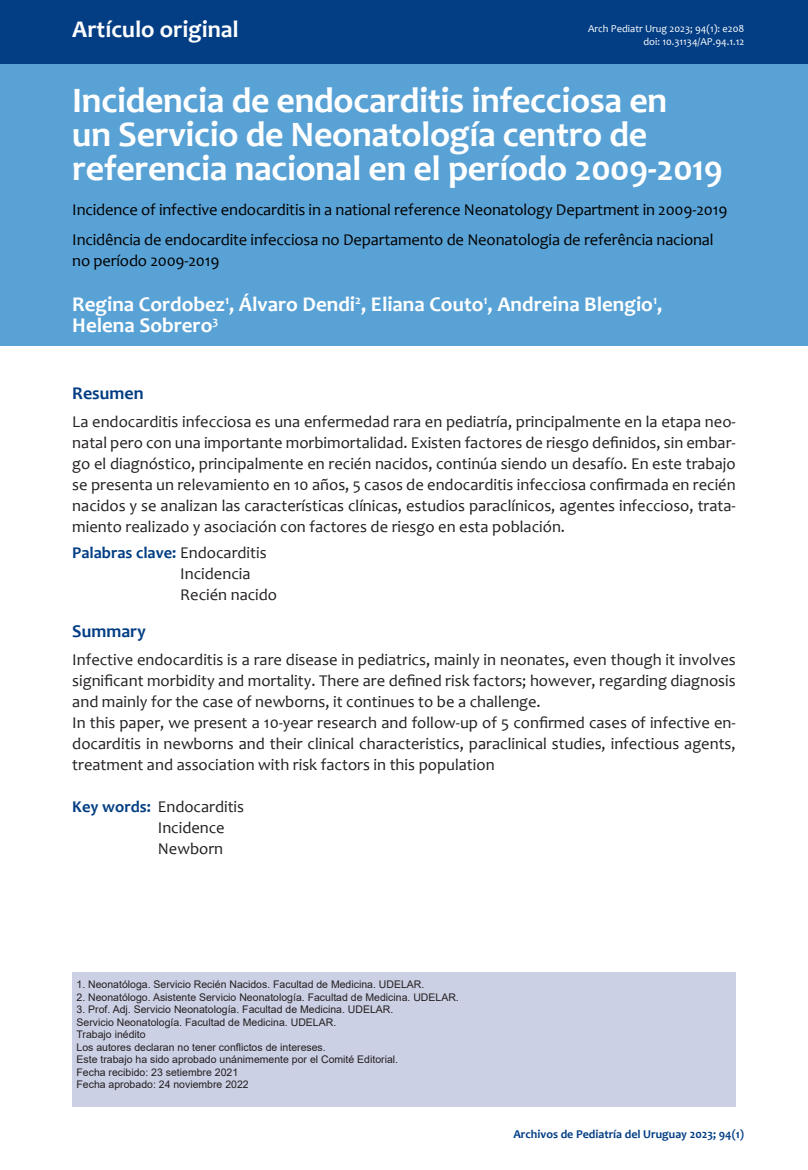
<style>
.page{position:relative;width:808px;height:1170px;background:#fff}
.page>*{position:absolute;margin:0;border:0;box-sizing:border-box;transform-origin:0 0}
.tit{font:700 36px/34px "Candara";letter-spacing:-.01em;color:#fff}
.sub_3{font:700 24px "Candara";color:#fff}
.tit_2{font:700 21px/21px "Candara";color:#fff}
.sub_1{font:700 18px "Candara";color:#033e84}
.copete{font:16.5px/21px "Candara";color:#231f20;text-align:justify}
.tit_2-2{font:16.5px/21px "Candara";letter-spacing:-.01em;color:#000}
.palabras_clave{font:16.5px/21px "Candara";color:#231f20}
.t1{font:700 12px "Candara";color:#033e84}
.nota_al_pie{font:10.5px "Arial";color:#231f20}
.t2{font:10.5px/12.6px "Candara";color:#fff;text-align:right}
.s1{font-weight:700;color:#033e84}
</style>
<div class="page">
<div style="left:0;top:0;width:808px;height:345px;background:#59a2d6"></div>
<div style="left:0;top:0;width:808px;height:64px;background:#033e84"></div>
<div style="left:72px;top:972px;width:664px;height:134px;background:#ccd0e5"></div>
<p class="sub_3" style="left:72px;top:14px;width:168px">Artículo original</p>
<p class="t2" style="left:588px;top:22px;width:158px">Arch Pediatr Urug 2023; 94(1): e208 doi: 10.31134/AP.94.1.12</p>
<p class="tit" style="left:72px;top:82px;width:652px">Incidencia de endocarditis infecciosa en<br>un Servicio de Neonatología centro de referencia nacional en el período 2009-2019</p>
<p class="tit_2-2" style="left:72px;top:199px;width:657px">Incidence of infective endocarditis in a national reference Neonatology Department in 2009-2019</p>
<p class="tit_2-2" style="left:72px;top:229px;width:643px">Incidência de endocardite infecciosa no Departamento de Neonatologia de referência nacional no período 2009-2019</p>
<p class="tit_2" style="left:72px;top:293px;width:592px">Regina Cordobez<sup>1</sup>, Álvaro Dendi<sup>2</sup>, Eliana Couto<sup>1</sup>, Andreina Blengio<sup>1</sup>,<br>Helena Sobrero<sup>3</sup></p>
<p class="sub_1" style="left:72px;top:382px;width:73px">Resumen</p>
<p class="copete" style="left:72px;top:411px;width:665px">La endocarditis infecciosa es una enfermedad rara en pediatría, principalmente en la etapa neo&shy;natal pero con una importante morbimortalidad. Existen factores de riesgo definidos, sin embar&shy;go el diagnóstico, principalmente en recién nacidos, continúa siendo un desafío. En este trabajo se presenta un relevamiento en 10 años, 5 casos de endocarditis infecciosa confirmada en recién nacidos y se analizan las características clínicas, estudios paraclínicos, agentes infeccioso, trata&shy;miento realizado y asociación con factores de riesgo en esta población.</p>
<p class="palabras_clave" style="left:180px;top:541px;width:98px;text-indent:-108px"><span class="s1">Palabras clave:</span> Endocarditis<br>Incidencia<br>Recién nacido</p>
<p class="sub_1" style="left:72px;top:619px;width:75px">Summary</p>
<p class="copete" style="left:72px;top:648px;width:665px">Infective endocarditis is a rare disease in pediatrics, mainly in neonates, even though it involves significant morbidity and mortality. There are defined risk factors; however, regarding diagnosis and mainly for the case of newborns, it continues to be a challenge.</p>
<p class="copete" style="left:72px;top:711px;width:665px">In this paper, we present a 10-year research and follow-up of 5 confirmed cases of infective en&shy;docarditis in newborns and their clinical characteristics, paraclinical studies, infectious agents, treatment and association with risk factors in this population</p>
<p class="palabras_clave" style="left:158px;top:795px;width:88px;text-indent:-86px"><span class="s1">Key words:</span> Endocarditis<br>Incidence<br>Newborn</p>
<p class="nota_al_pie" style="left:77px;top:977px;width:349px">1. Neonatóloga. Servicio Recién Nacidos. Facultad de Medicina. UDELAR.</p>
<p class="nota_al_pie" style="left:77px;top:989px;width:384px">2. Neonatólogo. Asistente Servicio Neonatología. Facultad de Medicina. UDELAR.</p>
<p class="nota_al_pie" style="left:77px;top:1002px;width:318px">3. Prof. Adj. Servicio Neonatología. Facultad de Medicina. UDELAR.</p>
<p class="nota_al_pie" style="left:77px;top:1014px;width:261px">Servicio Neonatología. Facultad de Medicina. UDELAR.</p>
<p class="nota_al_pie" style="left:77px;top:1027px;width:71px">Trabajo inédito</p>
<p class="nota_al_pie" style="left:77px;top:1039px;width:251px">Los autores declaran no tener conflictos de intereses.</p>
<p class="nota_al_pie" style="left:77px;top:1052px;width:323px">Este trabajo ha sido aprobado unánimemente por el Comité Editorial.</p>
<p class="nota_al_pie" style="left:77px;top:1064px;width:163px">Fecha recibido: 23 setiembre 2021</p>
<p class="nota_al_pie" style="left:77px;top:1076px;width:174px">Fecha aprobado: 24 noviembre 2022</p>
<p class="t1" style="left:513px;top:1126px;width:232px">Archivos de Pediatría del Uruguay 2023; 94(1)</p>
</div>
